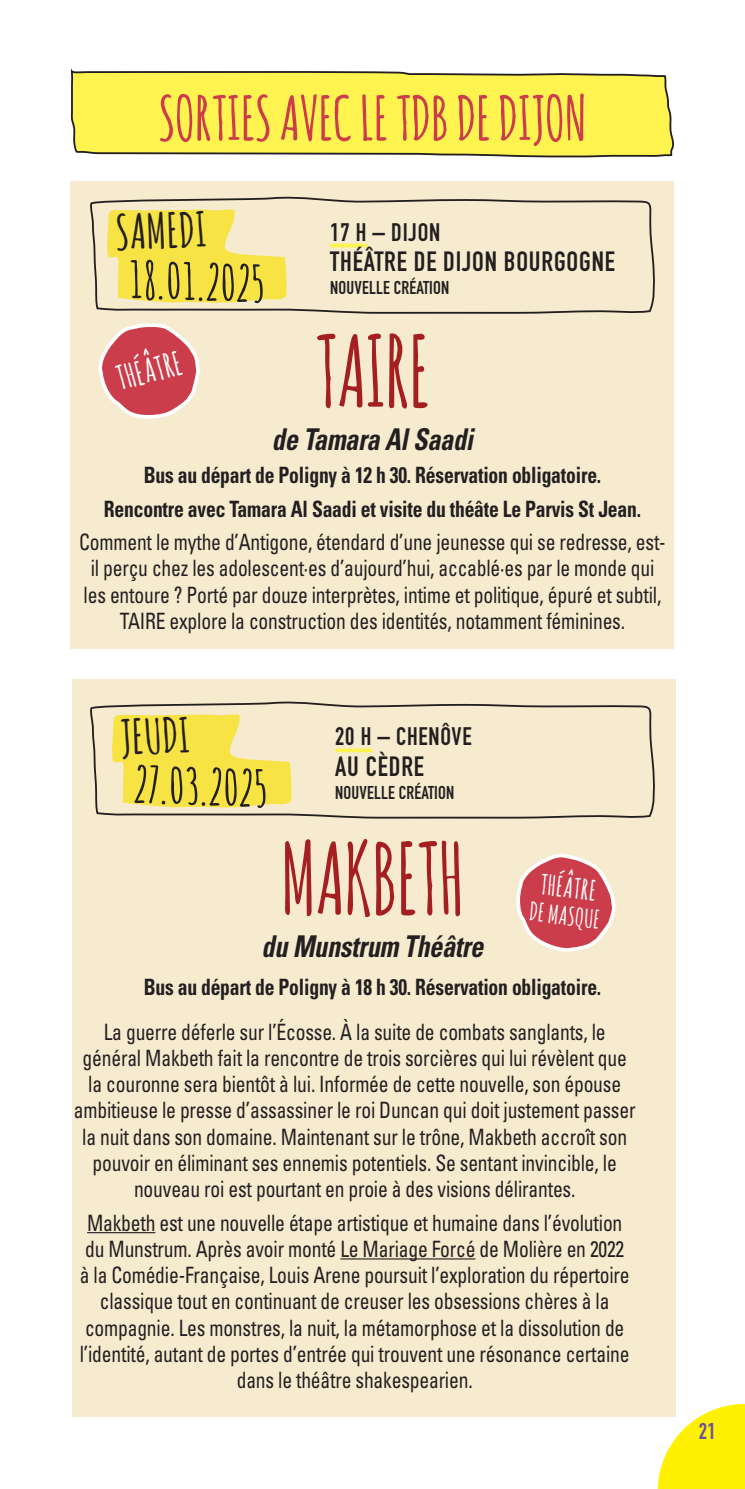
<style>
.page{position:relative;width:745px;height:1489px;background:#fff}
.page>*{position:absolute;margin:0;border:0;box-sizing:border-box;transform-origin:0 0}
.t1{font:700 97.5px "Amatic SC";letter-spacing:-.01em;color:#a41f22;scale:.87 1}
.t2{font:700 60px "Amatic SC";letter-spacing:-.01em;color:#cc3d4b}
.t3{font:700 49.25px "Amatic SC";color:#231f20}
.t4{font:700 47.5px "Amatic SC";color:#231f20}
.t5{font:700 32.5px "Amatic SC";color:#fff}
.t6{font:italic 700 condensed 30px "Univers LT Std";letter-spacing:-.01em;color:#231f20;scale:.87 1}
.t7{font:27.5px "DIN Engschrift Std";letter-spacing:.03em;color:#231f20}
.t8{font:700 27.5px "Amatic SC";color:#fff}
.t9{font:25px "DIN Engschrift Std";letter-spacing:.03em;color:#231f20}
.t10{font:700 25px "Amatic SC";color:#fff}
.t11{font:condensed 22.5px/26.2px "Univers LT Std";letter-spacing:-.01em;color:#231f20;text-align:center;scale:.87 1}
.t12{font:700 condensed 22.5px/33.2px "Univers LT Std";letter-spacing:-.01em;color:#231f20;text-align:center;scale:.87 1}
.t13{font:22.5px "DIN Engschrift Std";color:#6a51a0}
.t14{font:18.25px "DIN Engschrift Std";letter-spacing:.01em;color:#231f20}
</style>
<div class="page">
<div style="left:71px;top:181px;width:602px;height:467px;background:#f6ebcf"></div>
<div style="left:73px;top:679px;width:602px;height:737px;background:#f6ebcf"></div>
<hr style="left:87px;top:1231px;width:68px;height:2px;background:#231f20">
<hr style="left:340px;top:1258px;width:135px;height:1px;background:#231f20">
<svg style="left:657px;top:1403px;width:87px;height:85px"></svg>
<svg style="left:70px;top:68px;width:603px;height:90px;background:#f4ea5b"></svg>
<svg style="left:90px;top:196px;width:565px;height:118px"></svg>
<svg style="left:90px;top:701px;width:565px;height:118px"></svg>
<svg style="left:98px;top:323px;width:102px;height:96px"></svg>
<svg style="left:516px;top:853px;width:100px;height:99px"></svg>
<h2 class="t2" style="left:158px;top:75px;width:430px">SORTIES AVEC LE TDB DE DIJON</h2>
<h3 class="t4" style="left:114px;top:198px;width:93px;rotate:-2deg">SAMEDI</h3>
<h3 class="t3" style="left:130px;top:244px;width:137px;rotate:2deg">18.01.2025</h3>
<p class="t9" style="left:330px;top:217px;width:111px">17 H – DIJON</p>
<p class="t7" style="left:330px;top:245px;width:286px">THÉÂTRE DE DIJON BOURGOGNE</p>
<p class="t14" style="left:330px;top:276px;width:120px">NOUVELLE CRÉATION</p>
<h1 class="t1" style="left:315px;top:302px;width:133px">TAIRE</h1>
<h3 class="t6" style="left:272px;top:421px;width:232px">de Tamara Al Saadi</h3>
<p class="t12" style="left:104px;top:458px;width:618px">Bus au départ de Poligny à 12 h 30. Réservation obligatoire.<br>Rencontre avec Tamara Al Saadi et visite du théâte Le Parvis St Jean.</p>
<p class="t11" style="left:79px;top:528px;width:675px">Comment le mythe d’Antigone, étendard d’une jeunesse qui se redresse, est&shy;il perçu chez les adolescent·es d’aujourd’hui, accablé·es par le monde qui les entoure ? Porté par douze interprètes, intime et politique, épuré et subtil, TAIRE explore la construction des identités, notamment féminines.</p>
<h3 class="t5" style="left:111px;top:356px;width:68px;rotate:-14deg">THÉÂTRE</h3>
<h3 class="t4" style="left:119px;top:703px;width:71px;rotate:-2deg">JEUDI</h3>
<h3 class="t3" style="left:135px;top:749px;width:135px;rotate:2deg">27.03.2025</h3>
<p class="t9" style="left:335px;top:722px;width:138px">20 H – CHENÔVE</p>
<p class="t7" style="left:335px;top:749px;width:90px">AU CÈDRE</p>
<p class="t14" style="left:335px;top:781px;width:120px">NOUVELLE CRÉATION</p>
<h1 class="t1" style="left:280px;top:809px;width:212px">MAKBETH</h1>
<h3 class="t6" style="left:261px;top:928px;width:256px">du Munstrum Théâtre</h3>
<p class="t12" style="left:144px;top:970px;width:527px">Bus au départ de Poligny à 18 h 30. Réservation obligatoire.</p>
<p class="t11" style="left:74px;top:1018px;width:646px">La guerre déferle sur l’Écosse. À la suite de combats sanglants, le général Makbeth fait la rencontre de trois sorcières qui lui révèlent que la couronne sera bientôt à lui. Informée de cette nouvelle, son épouse ambitieuse le presse d’assassiner le roi Duncan qui doit justement passer la nuit dans son domaine. Maintenant sur le trône, Makbeth accroît son pouvoir en éliminant ses ennemis potentiels. Se sentant invincible, le nouveau roi est pourtant en proie à des visions délirantes.</p>
<p class="t11" style="left:80px;top:1208px;width:633px">Makbeth est une nouvelle étape artistique et humaine dans l’évolution du Munstrum. Après avoir monté Le Mariage Forcé de Molière en 2022 à la Comédie-Française, Louis Arene poursuit l’exploration du répertoire classique tout en continuant de creuser les obsessions chères à la compagnie. Les monstres, la nuit, la métamorphose et la dissolution de l’identité, autant de portes d’entrée qui trouvent une résonance certaine dans le théâtre shakespearien.</p>
<p class="t8" style="left:542px;top:864px;width:58px;rotate:7deg">THÉÂTRE</p>
<p class="t10" style="left:531px;top:893px;width:72px;rotate:7deg">DE MASQUE</p>
<p class="t13" style="left:698px;top:1417px;width:18px">21</p>
</div>
